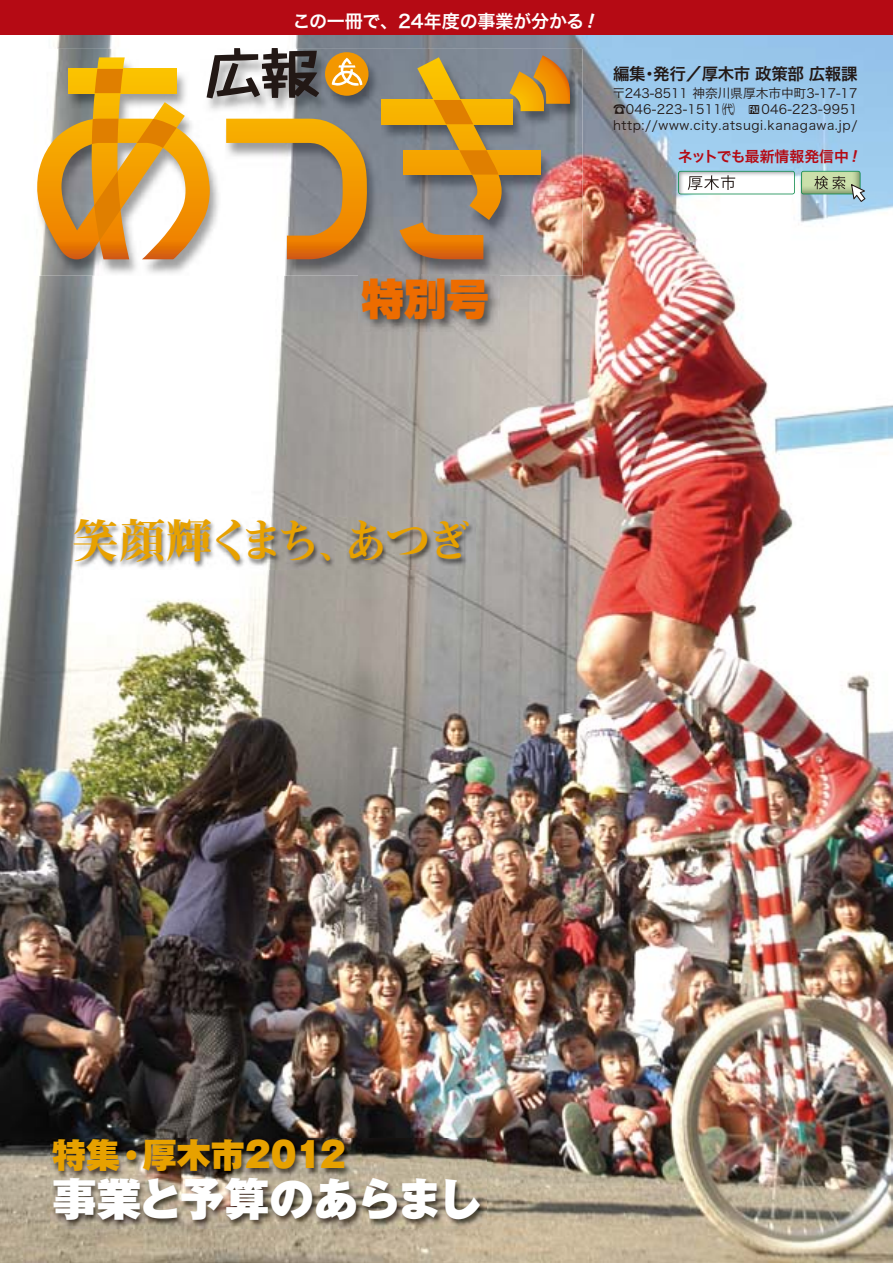
<style>
.page{position:relative;width:893px;height:1263px;background:#fff}
.page>*{position:absolute;margin:0;border:0;box-sizing:border-box;transform-origin:0 0}
.t1{font:46.8px "Midashi Min Pro MA31";letter-spacing:-.135em;color:#e7a100}
.t2{font:900 44.7px "Gothic MB101 Pro";letter-spacing:-.045em;color:#fff}
.t3{font:900 42.45px "Shin Go Pro";color:#ed6c00}
.t4{font:900 34.05px "Gothic MB101 Pro";color:#e7a100}
.t5{font:18px "Hira Kaku Pro W6";letter-spacing:-.015em;color:#fff}
.t6{font:16.5px "Hira Kaku Pro W6";letter-spacing:-.02em;color:#221815}
.t7{font:14.85px "Hira Kaku Pro W6";letter-spacing:-.005em;color:#b50a14}
.t8{font:12.75px/15.9px "Hira Kaku Pro W3";letter-spacing:.045em;color:#221815;text-align:justify}
</style>
<div class="page">
<img style="left:0;top:34px;width:893px;height:1229px">
<div style="left:0;top:0;width:893px;height:34px;background:#b50a14"></div>
<img style="left:34px;top:49px;width:548px;height:227px">
<svg style="left:325px;top:52px;width:44px;height:44px"></svg>
<svg style="left:509px;top:55px;width:61px;height:56px;background:#c08f3a"></svg>
<div style="left:404px;top:150px;width:136px;height:25px;background:#f5a100"></div>
<div style="left:382px;top:100px;width:130px;height:24px;background:#f8b400"></div>
<svg style="left:399px;top:57px;width:103px;height:202px"></svg>
<svg style="left:37px;top:48px;width:330px;height:211px"></svg>
<svg style="left:678px;top:171px;width:117px;height:23px"></svg>
<svg style="left:801px;top:171px;width:64px;height:31px;background:#a0bba3"></svg>
<img style="left:71px;top:518px;width:404px;height:51px">
<img style="left:50px;top:1139px;width:437px;height:89px">
<img style="left:359px;top:274px;width:141px;height:58px">
<svg style="left:749px;top:105px;width:10px;height:9px"></svg>
<svg style="left:853px;top:150px;width:4px;height:12px"></svg>
<h3 class="t5" style="left:293px;top:5px;width:293px">この一冊で、24年度の事業が分かる</h3>
<p class="t6" style="left:613px;top:59px;width:246px">編集･発行／厚木市 政策部 広報課</p>
<p class="t8" style="left:613px;top:85px;width:246px">〒243-8511 神奈川県厚木市中町3-17-17 ☎046-223-1511㈹　 046-223-9951 http://www.city.atsugi.kanagawa.jp/</p>
<p class="t7" style="left:678px;top:143px;width:172px">ネットでも最新情報発信中</p>
<h3 class="t3" style="left:361px;top:265px;width:129px">特別号</h3>
<h1 class="t1" style="left:72px;top:505px;width:401px">笑顔輝くまち、あつぎ</h1>
<h3 class="t4" style="left:52px;top:1126px;width:299px">特集・厚木市201２</h3>
<h2 class="t2" style="left:52px;top:1161px;width:432px">事業と予算のあらまし</h2>
</div>
